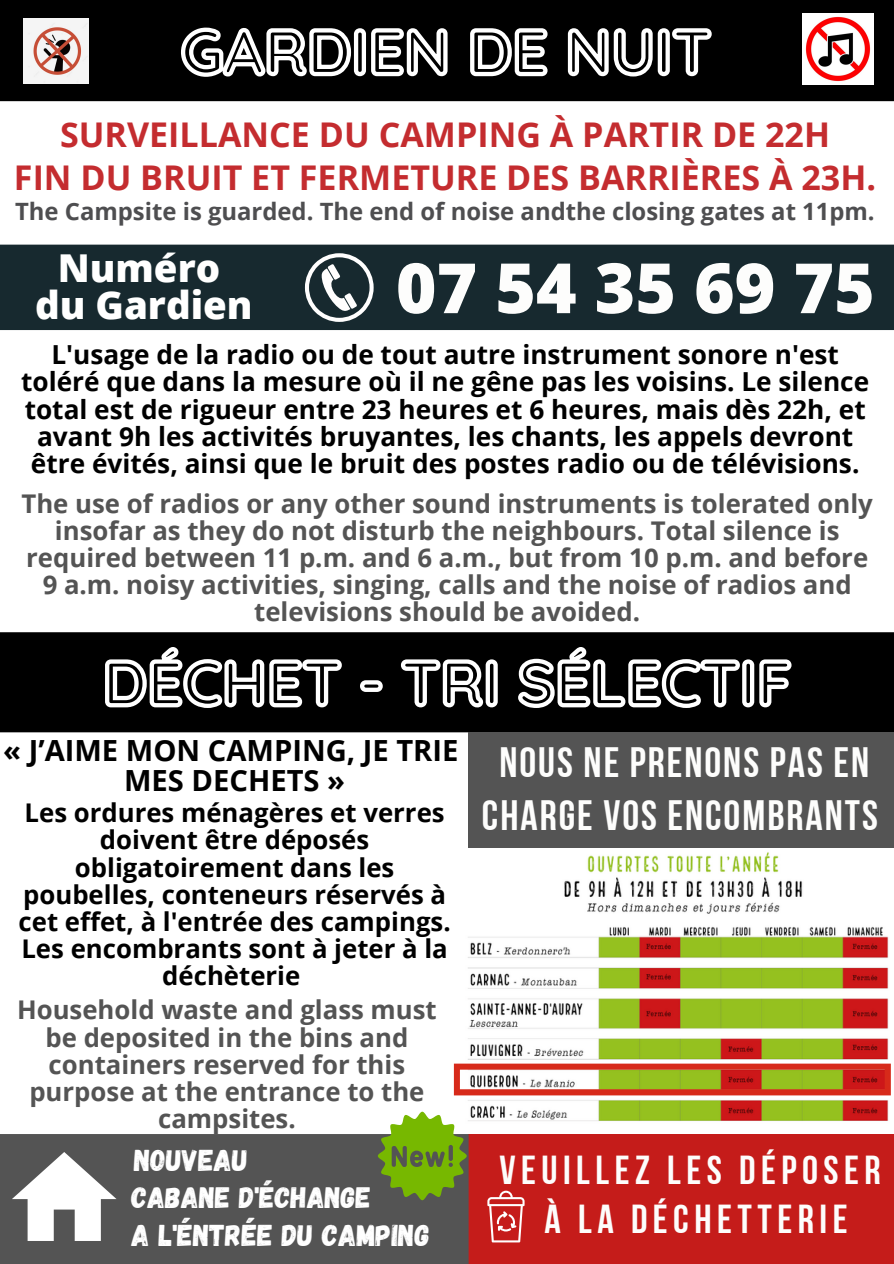
<style>
.page{position:relative;width:894px;height:1264px;background:#fff}
.page>*{position:absolute;margin:0;border:0;box-sizing:border-box;transform-origin:0 0}
.t1{font:800 69.3px "Open Sans";color:#fdfdfc}
.t2{font:42.3px/52.3px "Bebas Neue Cyrillic";letter-spacing:.045em;color:#fdfdfc;text-align:center}
.t3{font:40.35px "Bebas Neue Cyrillic";letter-spacing:.135em;color:#fdfdfc}
.t4{font:800 38.4px "Open Sans";color:#fff}
.t5{font:700 34.05px "Open Sans";color:#c42c2f}
.t6{font:30.15px "Gagalin";color:#fff}
.t7{font:29.55px "Gagalin";color:#fff}
.t8{font:700 29.1px "Open Sans";color:#000}
.t9{font:700 26.25px/27.3px "Open Sans";color:#000;text-align:center}
.t10{font:700 25.8px/27px "Open Sans";color:#545454;text-align:center}
.t11{font:700 25.8px/27px "Open Sans";color:#000;text-align:center}
.t12{font:700 23.85px "Open Sans";color:#4e4e50}
</style>
<div class="page">
<div style="left:0;top:0;width:893px;height:101px;background:#000"></div>
<div style="left:0;top:632px;width:893px;height:100px;background:#000"></div>
<div style="left:468px;top:732px;width:425px;height:116px;background:#545454"></div>
<img style="left:453px;top:852px;width:438px;height:269px">
<div style="left:468px;top:1134px;width:425px;height:129px;background:#c51c1a"></div>
<svg style="left:487px;top:1190px;width:37px;height:52px"></svg>
<svg style="left:454px;top:1063px;width:436px;height:32px;background:#c47a47"></svg>
<img style="left:24px;top:18px;width:65px;height:65px">
<img style="left:802px;top:14px;width:71px;height:71px">
<svg style="left:178px;top:24px;width:537px;height:56px"></svg>
<div style="left:0;top:245px;width:893px;height:85px;background:#17292f"></div>
<svg style="left:305px;top:253px;width:68px;height:69px"></svg>
<div style="left:0;top:1134px;width:468px;height:129px;background:#545454"></div>
<svg style="left:12px;top:1151px;width:104px;height:89px"></svg>
<svg style="left:378px;top:1111px;width:88px;height:89px;background:#80a63a"></svg>
<svg style="left:101px;top:643px;width:693px;height:68px"></svg>
<p class="t5" style="left:60px;top:110px;width:771px">SURVEILLANCE DU CAMPING À PARTIR DE 22H</p>
<p class="t5" style="left:14px;top:153px;width:863px">FIN DU BRUIT ET FERMETURE DES BARRIÈRES À 23H.</p>
<p class="t12" style="left:15px;top:194px;width:860px">The Campsite is guarded. The end of noise andthe closing gates at 11pm.</p>
<p class="t1" style="left:396px;top:239px;width:480px">07 54 35 69 75</p>
<p class="t4" style="left:58px;top:240px;width:164px">Numéro</p>
<p class="t4" style="left:35px;top:278px;width:219px">du Gardien</p>
<p class="t9" style="left:21px;top:340px;width:849px">L'usage de la radio ou de tout autre instrument sonore n'est toléré que dans la mesure où il ne gêne pas les voisins. Le silence total est de rigueur entre 23 heures et 6 heures, mais dès 22h, et avant 9h les activités bruyantes, les chants, les appels devront être évités, ainsi que le bruit des postes radio ou de télévisions.</p>
<p class="t10" style="left:21px;top:489px;width:852px">The use of radios or any other sound instruments is tolerated only insofar as they do not disturb the neighbours. Total silence is required between 11 p.m. and 6 a.m., but from 10 p.m. and before 9 a.m. noisy activities, singing, calls and the noise of radios and televisions should be avoided.</p>
<p class="t8" style="left:3px;top:729px;width:456px">« J’AIME MON CAMPING, JE TRIE</p>
<p class="t8" style="left:124px;top:760px;width:222px">MES DECHETS »</p>
<p class="t11" style="left:19px;top:799px;width:433px">Les ordures ménagères et verres doivent être déposés obligatoirement dans les poubelles, conteneurs réservés à cet effet, à l'entrée des campings.<br>Les encombrants sont à jeter à la déchèterie</p>
<p class="t10" style="left:17px;top:995px;width:421px">Household waste and glass must be deposited in the bins and containers reserved for this purpose at the entrance to the campsites.</p>
<p class="t6" style="left:134px;top:1140px;width:115px">NOUVEAU</p>
<p class="t7" style="left:132px;top:1177px;width:241px">CABANE D'ÉCHANGE</p>
<p class="t6" style="left:132px;top:1215px;width:299px">A L'ÉNTRÉE DU CAMPING</p>
<p class="t2" style="left:482px;top:740px;width:397px">NOUS NE PRENONS PAS EN<br>CHARGE VOS ENCOMBRANTS</p>
<p class="t3" style="left:499px;top:1153px;width:382px">VEUILLEZ LES DÉPOSER</p>
<p class="t3" style="left:544px;top:1202px;width:304px">À LA DÉCHETTERIE</p>
</div>
